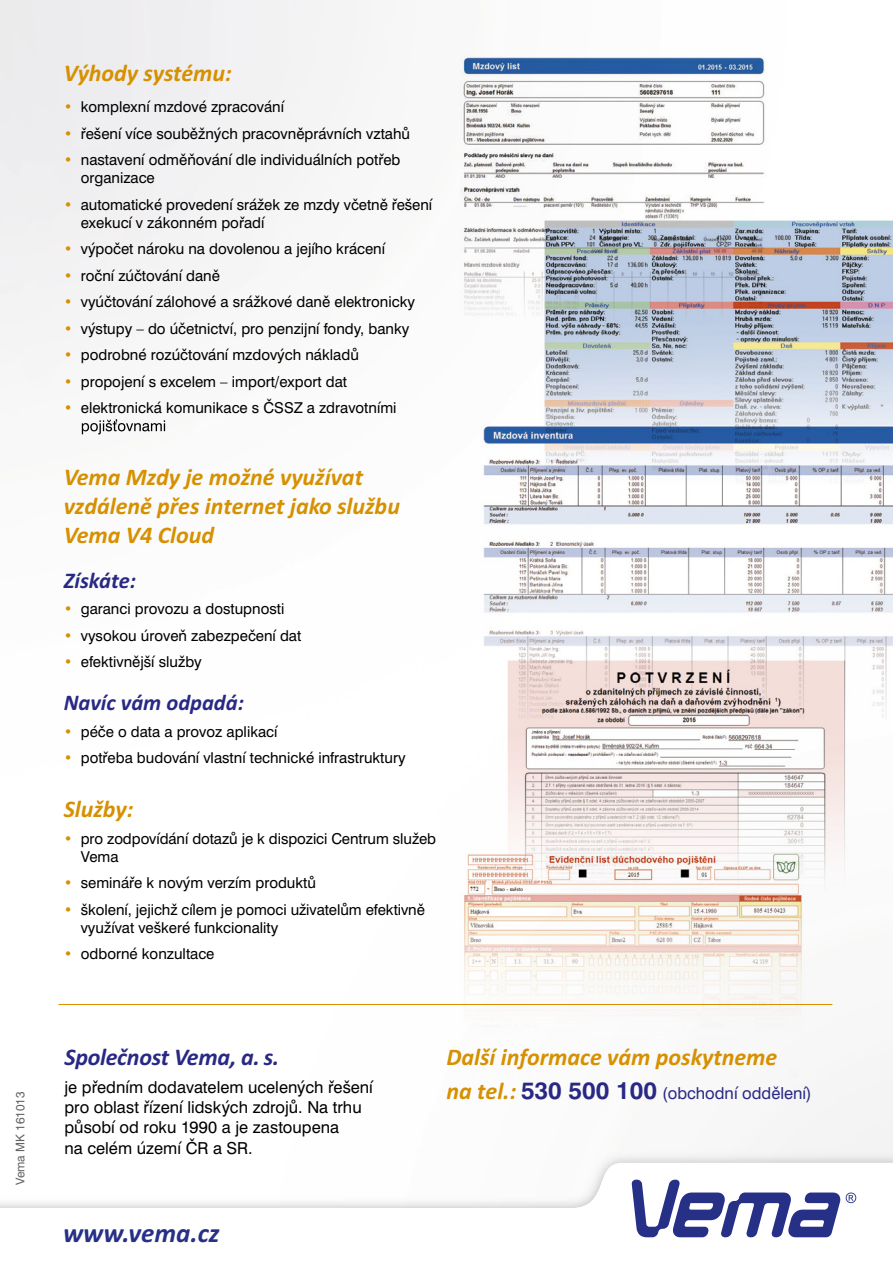
<style>
.page{position:relative;width:893px;height:1263px;background:#fff}
.page>*{position:absolute;margin:0;border:0;box-sizing:border-box;transform-origin:0 0}
.t1{font:italic 700 27px "Calibri";color:#273087}
.t2{font:italic 700 24px/28.8px "Calibri";color:#d69000}
.t3{font:italic 700 24px "Calibri";letter-spacing:-.01em;color:#292884}
.t4{font:italic 700 22.5px "Calibri";color:#292884}
.t5{font:16.5px/20.2px "Swiss 721 BTCE";color:#000}
.t6{font:16.5px "Swiss 721 BTCE";color:#292884}
.t7{font:15px/18px "Swiss 721 BTCE";color:#000}
.t8{font:12px "Swiss 721 BTCE";color:#636363}
.s1{color:#d69000}
.s2{font-family:"Calibri";font-weight:700;font-style:italic;font-size:24px;color:#d69000}
.s3{font-weight:700;font-size:24px}
</style>
<div class="page">
<img style="left:0;top:0;width:893px;height:1163px">
<svg style="left:0;top:1163px;width:857px;height:75px"></svg>
<svg style="left:632px;top:1179px;width:224px;height:58px"></svg>
<hr style="left:58px;top:1004px;width:774px;height:1px;background:#d69000">
<svg style="left:82px;top:419px;width:83px;height:15px"></svg>
<p class="t8" style="left:12px;top:1185px;width:95px;rotate:-90deg">Vema MK 161013</p>
<p class="t2" style="left:64px;top:59px;width:169px">Výhody systému:</p>
<p class="t7" style="left:64px;top:97px;width:222px"><span class="s1">•</span> komplexní mzdové zpracování</p>
<p class="t7" style="left:64px;top:124px;width:348px"><span class="s1">•</span> řešení více souběžných pracovněprávních vztahů</p>
<p class="t7" style="left:81px;top:150px;width:321px;text-indent:-17px"><span class="s1">•</span> nastavení odměňování dle individuálních potřeb organizace</p>
<p class="t7" style="left:81px;top:195px;width:353px;text-indent:-17px"><span class="s1">•</span> automatické provedení srážek ze mzdy včetně řešení exekucí v zákonném pořadí</p>
<p class="t7" style="left:64px;top:239px;width:323px"><span class="s1">•</span> výpočet nároku na dovolenou a jejího krácení</p>
<p class="t7" style="left:64px;top:266px;width:158px"><span class="s1">•</span> roční zúčtování daně</p>
<p class="t7" style="left:64px;top:292px;width:353px"><span class="s1">•</span> vyúčtování zálohové a srážkové daně elektronicky</p>
<p class="t7" style="left:64px;top:319px;width:347px"><span class="s1">•</span> výstupy – do účetnictví, pro penzijní fondy, banky</p>
<p class="t7" style="left:64px;top:345px;width:297px"><span class="s1">•</span> podrobné rozúčtování mzdových nákladů</p>
<p class="t7" style="left:64px;top:372px;width:285px"><span class="s1">•</span> propojení s excelem – import/export dat</p>
<p class="t7" style="left:64px;top:398px;width:334px"><span class="s1">•</span> elektronická komunikace s ČSSZ a zdravotními</p>
<p class="t2" style="left:64px;top:463px;width:338px">Vema Mzdy je možné využívat vzdáleně přes internet jako službu<br>Vema V4 Cloud</p>
<p class="t4" style="left:64px;top:566px;width:74px">Získáte:</p>
<p class="t7" style="left:64px;top:600px;width:222px"><span class="s1">•</span> garanci provozu a dostupnosti</p>
<p class="t7" style="left:64px;top:626px;width:239px"><span class="s1">•</span> vysokou úroveň zabezpečení dat</p>
<p class="t7" style="left:64px;top:653px;width:140px"><span class="s1">•</span> efektivnější služby</p>
<p class="t4" style="left:64px;top:688px;width:182px">Navíc vám odpadá:</p>
<p class="t7" style="left:64px;top:722px;width:215px"><span class="s1">•</span> péče o data a provoz aplikací</p>
<p class="t7" style="left:64px;top:748px;width:343px"><span class="s1">•</span> potřeba budování vlastní technické infrastruktury</p>
<p class="t2" style="left:64px;top:795px;width:71px">Služby:</p>
<p class="t7" style="left:81px;top:829px;width:357px;text-indent:-17px"><span class="s1">•</span> pro zodpovídání dotazů je k dispozici Centrum služeb<br>Vema</p>
<p class="t7" style="left:64px;top:873px;width:254px"><span class="s1">•</span> semináře k novým verzím produktů</p>
<p class="t7" style="left:81px;top:900px;width:346px;text-indent:-17px"><span class="s1">•</span> školení, jejichž cílem je pomoci uživatelům efektivně využívat veškeré funkcionality</p>
<p class="t7" style="left:64px;top:944px;width:152px"><span class="s1">•</span> odborné konzultace</p>
<p class="t3" style="left:64px;top:1042px;width:216px">Společnost Vema, a. s.</p>
<p class="t5" style="left:64px;top:1076px;width:310px">je předním dodavatelem ucelených řešení pro oblast řízení lidských zdrojů. Na trhu působí od roku 1990 a je zastoupena<br>na celém území ČR a SR.</p>
<p class="t1" style="left:63px;top:1216px;width:158px">www.vema.cz</p>
<p class="t2" style="left:446px;top:1043px;width:332px">Další informace vám poskytneme</p>
<p class="t6" style="left:446px;top:1082px;width:367px"><span class="s2">na tel.:</span> <span class="s3">530 500 100</span> (obchodní oddělení)</p>
</div>
